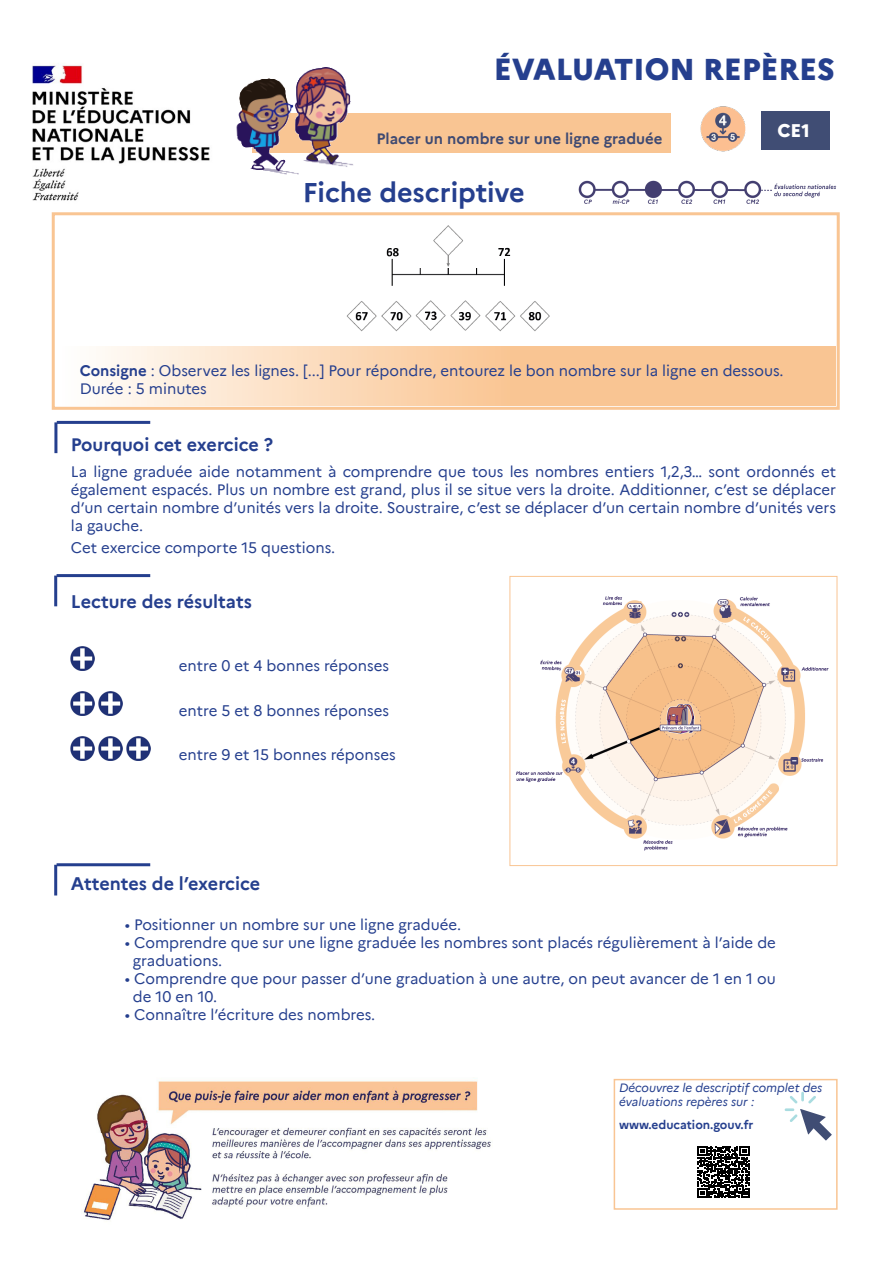
<style>
.page{position:relative;width:893px;height:1263px;background:#fff}
.page>*{position:absolute;margin:0;border:0;box-sizing:border-box;transform-origin:0 0}
.t1{font:800 30px "Marianne";color:#253f8e}
.t2{font:700 27px "Marianne";color:#253f8e}
.t3{font:700 18px "Marianne";color:#253f8e}
.t4{font:800 18px "Marianne";color:#fff}
.t5{font:15px/18px "Marianne";color:#253f8e;text-align:justify}
.t6{font:700 15px "Marianne";color:#3f4a72}
.t7{font:italic 12px/14.4px "Marianne";color:#253f8e}
.t8{font:700 12px "Marianne";color:#253f8e}
.s1{font-weight:700}
</style>
<div class="page">
<img style="left:71px;top:647px;width:24px;height:24px">
<img style="left:71px;top:692px;width:24px;height:23px">
<img style="left:99px;top:692px;width:24px;height:23px">
<img style="left:71px;top:736px;width:24px;height:24px">
<img style="left:99px;top:736px;width:24px;height:24px">
<img style="left:127px;top:736px;width:23px;height:24px">
<img style="left:32px;top:65px;width:178px;height:152px">
<div style="left:253px;top:114px;width:418px;height:39px;background:#f9c593"></div>
<div style="left:761px;top:111px;width:69px;height:39px;background:#404d74"></div>
<img style="left:578px;top:180px;width:259px;height:24px">
<img style="left:701px;top:106px;width:45px;height:45px">
<div style="left:52px;top:212px;width:788px;height:198px;border:3px solid #f9c593"></div>
<img style="left:346px;top:225px;width:204px;height:107px">
<svg style="left:102px;top:346px;width:733px;height:59px;background:#fad3ad"></svg>
<img style="left:236px;top:67px;width:139px;height:108px">
<img style="left:83px;top:1081px;width:408px;height:139px">
<img style="left:516px;top:596px;width:313px;height:255px">
<div style="left:510px;top:576px;width:327px;height:290px;border:1px solid #f9c593"></div>
<hr style="left:57px;top:421px;width:93px;height:3px;background:#253f8e">
<hr style="left:54px;top:422px;width:3px;height:31px;background:#253f8e">
<hr style="left:57px;top:574px;width:93px;height:3px;background:#253f8e">
<hr style="left:54px;top:576px;width:3px;height:30px;background:#253f8e">
<hr style="left:57px;top:863px;width:93px;height:3px;background:#253f8e">
<hr style="left:54px;top:865px;width:3px;height:30px;background:#253f8e">
<div style="left:614px;top:1079px;width:224px;height:131px;border:2px solid #f9c593"></div>
<svg style="left:785px;top:1092px;width:47px;height:48px"></svg>
<svg style="left:697px;top:1146px;width:52px;height:52px"></svg>
<p class="t1" style="left:494px;top:46px;width:342px">ÉVALUATION REPÈRES</p>
<p class="t6" style="left:376px;top:127px;width:288px">Placer un nombre sur une ligne graduée</p>
<p class="t2" style="left:303px;top:171px;width:224px">Fiche descriptive</p>
<p class="t4" style="left:777px;top:117px;width:34px">CE1</p>
<p class="t5" style="left:80px;top:360px;width:705px"><span class="s1">Consigne</span> : Observez les lignes. [...] Pour répondre, entourez le bon nombre sur la ligne en dessous.</p>
<p class="t5" style="left:80px;top:378px;width:129px">Durée : 5 minutes</p>
<p class="t3" style="left:71px;top:430px;width:204px">Pourquoi cet exercice ?</p>
<p class="t5" style="left:71px;top:461px;width:767px">La ligne graduée aide notamment à comprendre que tous les nombres entiers 1,2,3… sont ordonnés et également espacés. Plus un nombre est grand, plus il se situe vers la droite. Additionner, c’est se déplacer d’un certain nombre d’unités vers la droite. Soustraire, c’est se déplacer d’un certain nombre d’unités vers la gauche.</p>
<p class="t5" style="left:71px;top:537px;width:266px">Cet exercice comporte 15 questions.</p>
<p class="t3" style="left:71px;top:587px;width:183px">Lecture des résultats</p>
<p class="t5" style="left:179px;top:655px;width:212px">entre 0 et 4 bonnes réponses</p>
<p class="t5" style="left:179px;top:700px;width:212px">entre 5 et 8 bonnes réponses</p>
<p class="t5" style="left:179px;top:745px;width:218px">entre 9 et 15 bonnes réponses</p>
<p class="t3" style="left:71px;top:869px;width:191px">Attentes de l’exercice</p>
<p class="t5" style="left:125px;top:915px;width:338px">• Positionner un nombre sur une ligne graduée.</p>
<p class="t5" style="left:125px;top:933px;width:653px">• Comprendre que sur une ligne graduée les nombres sont placés régulièrement à l’aide de</p>
<p class="t5" style="left:133px;top:951px;width:91px">graduations.</p>
<p class="t5" style="left:125px;top:969px;width:652px">• Comprendre que pour passer d’une graduation à une autre, on peut avancer de 1 en 1 ou</p>
<p class="t5" style="left:133px;top:987px;width:86px">de 10 en 10.</p>
<p class="t5" style="left:125px;top:1005px;width:252px">• Connaître l’écriture des nombres.</p>
<p class="t7" style="left:619px;top:1079px;width:205px">Découvrez le descriptif complet des évaluations repères sur :</p>
<p class="t8" style="left:619px;top:1116px;width:136px">www.education.gouv.fr</p>
</div>
